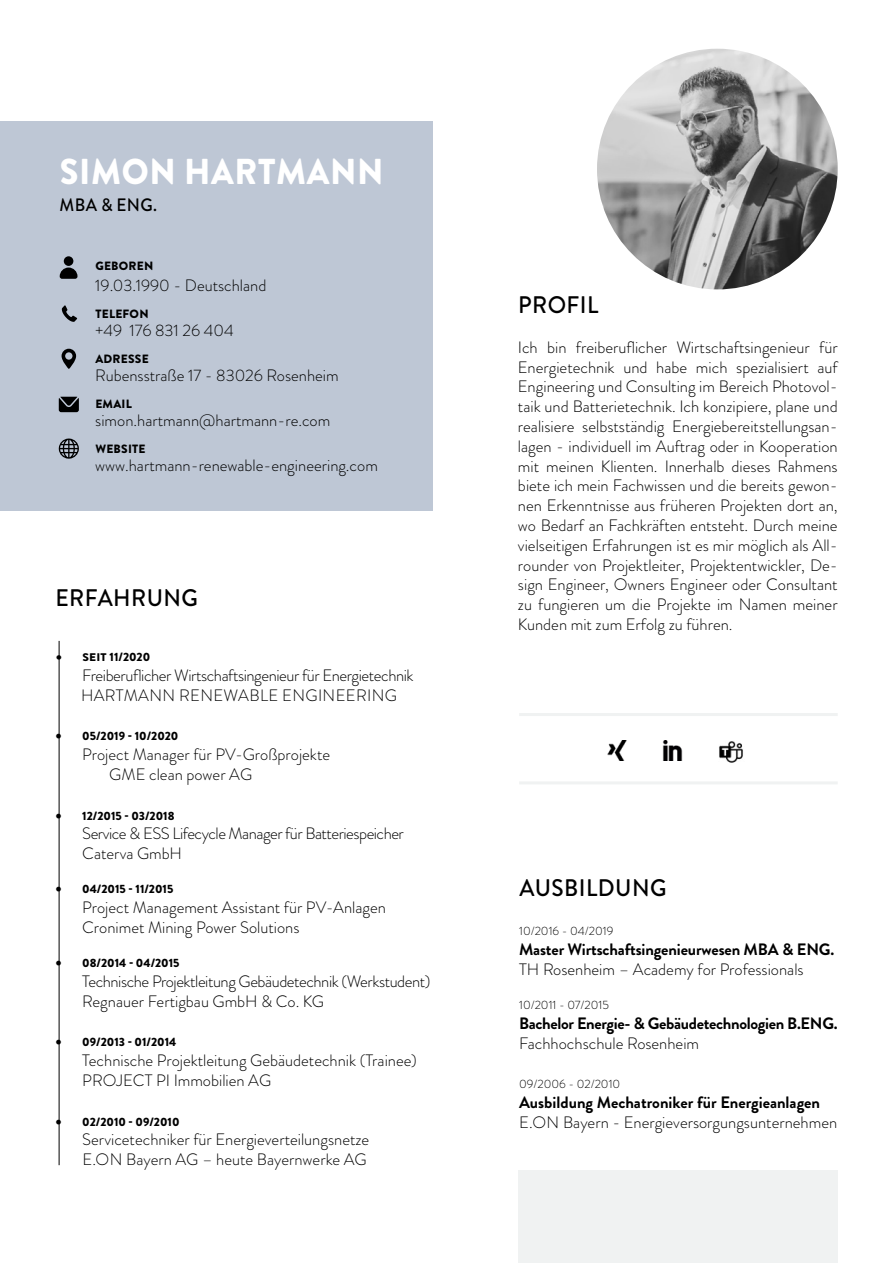
<style>
.page{position:relative;width:893px;height:1263px;background:#fff}
.page>*{position:absolute;margin:0;border:0;box-sizing:border-box;transform-origin:0 0}
.t1{font:900 36px "Brandon Grotesque";letter-spacing:.02em;color:#fff;scale:.95 1}
.t2{font:500 24px "Brandon Grotesque";letter-spacing:.02em;color:#000;scale:.95 1}
.t3{font:500 18px "Brandon Grotesque";letter-spacing:.02em;color:#000;scale:.95 1}
.t4{font:300 16.5px/19.8px "Brandon Grotesque";color:#000}
.t5{font:300 16.5px/19.8px "Brandon Grotesque";letter-spacing:-.025em;color:#000}
.t6{font:700 16.5px "Brandon Grotesque";letter-spacing:-.01em;color:#000}
.t7{font:300 16.5px/19.8px "Brandon Grotesque";letter-spacing:-.03em;color:#000}
.t8{font:900 12px "Brandon Grotesque";color:#000}
.t9{font:300 12px "Brandon Grotesque";color:#000}
.t10{font:900 12px "Brandon Grotesque";letter-spacing:.02em;color:#000}
.s1{font-family:"Minion Pro";font-weight:400;font-size:16.5px}
.s2{font-size:11.1px}
.s3{font-family:"Minion Pro";font-weight:400;font-size:18px}
</style>
<div class="page">
<div style="left:0;top:121px;width:432px;height:389px;background:#bec7d5"></div>
<img style="left:597px;top:49px;width:241px;height:240px;border-radius:120px">
<hr style="left:59px;top:641px;width:1px;height:524px;background:#000">
<hr style="left:519px;top:713px;width:319px;height:3px;background:#f0f2f2">
<hr style="left:519px;top:781px;width:319px;height:3px;background:#f0f2f2">
<svg style="left:59px;top:438px;width:20px;height:21px"></svg>
<svg style="left:62px;top:305px;width:15px;height:17px"></svg>
<svg style="left:62px;top:349px;width:14px;height:20px"></svg>
<svg style="left:59px;top:397px;width:20px;height:15px"></svg>
<div style="left:518px;top:1170px;width:320px;height:93px;background:#f0f2f2"></div>
<div style="left:64px;top:256px;width:9px;height:10px;background:#000;border-radius:50%"></div>
<svg style="left:60px;top:268px;width:17px;height:11px"></svg>
<img style="left:607px;top:740px;width:20px;height:20px">
<img style="left:662px;top:740px;width:21px;height:20px">
<img style="left:719px;top:741px;width:24px;height:22px">
<h1 class="t1" style="left:60px;top:146px;width:342px">SIMON HARTMANN</h1>
<p class="t3" style="left:60px;top:192px;width:104px">MBA &amp; ENG.</p>
<p class="t10" style="left:95px;top:257px;width:60px">GEBOREN</p>
<p class="t4" style="left:95px;top:275px;width:173px">19.03.1990 - Deutschland</p>
<p class="t10" style="left:95px;top:305px;width:55px">TELEFON</p>
<p class="t4" style="left:95px;top:320px;width:140px">+49 176 831 26 404</p>
<p class="t10" style="left:95px;top:350px;width:55px">ADRESSE</p>
<p class="t4" style="left:95px;top:365px;width:245px">Rubensstraße 17 - 83026 Rosenheim</p>
<p class="t8" style="left:95px;top:395px;width:38px">EMAIL</p>
<p class="t4" style="left:95px;top:410px;width:237px">simon.hartmann@hartmann-re.com</p>
<p class="t10" style="left:95px;top:440px;width:52px">WEBSITE</p>
<p class="t4" style="left:95px;top:455px;width:284px">www.hartmann-renewable-engineering.com</p>
<h2 class="t2" style="left:55px;top:581px;width:152px">ERFAHRUNG</h2>
<p class="t8" style="left:55px;top:648px;width:96px"><span class="s1">•</span> <span class="s2">SEIT</span> 11/2020</p>
<p class="t5" style="left:81px;top:665px;width:334px">Freiberuflicher Wirtschaftsingenieur für Energietechnik<br>HARTMANN RENEWABLE ENGINEERING</p>
<p class="t8" style="left:55px;top:728px;width:125px"><span class="s3">•</span> 05/2019 - 10/2020</p>
<p class="t4" style="left:109px;top:745px;width:222px;text-indent:-27px">Project Manager für PV-Großprojekte<br>GME clean power AG</p>
<p class="t8" style="left:55px;top:807px;width:121px"><span class="s3">•</span> 12/2015 - 03/2018</p>
<p class="t7" style="left:82px;top:824px;width:323px">Service &amp; ESS Lifecycle Manager für Batteriespeicher<br>Caterva GmbH</p>
<p class="t8" style="left:55px;top:881px;width:120px"><span class="s3">•</span> 04/2015 - 11/2015</p>
<p class="t4" style="left:82px;top:898px;width:305px">Project Management Assistant für PV-Anlagen<br>Cronimet Mining Power Solutions</p>
<p class="t8" style="left:55px;top:954px;width:126px"><span class="s3">•</span> 08/2014 - 04/2015</p>
<p class="t5" style="left:82px;top:971px;width:350px">Technische Projektleitung Gebäudetechnik (Werkstudent)<br>Regnauer Fertigbau GmbH &amp; Co. KG</p>
<p class="t8" style="left:55px;top:1034px;width:123px"><span class="s3">•</span> 09/2013 - 01/2014</p>
<p class="t4" style="left:82px;top:1051px;width:336px">Technische Projektleitung Gebäudetechnik (Trainee)<br>PROJECT PI Immobilien AG</p>
<p class="t8" style="left:55px;top:1113px;width:126px"><span class="s3">•</span> 02/2010 - 09/2010</p>
<p class="t4" style="left:82px;top:1130px;width:289px">Servicetechniker für Energieverteilungsnetze<br>E.ON Bayern AG – heute Bayernwerke AG</p>
<h2 class="t2" style="left:518px;top:288px;width:86px">PROFIL</h2>
<p class="t4" style="left:518px;top:337px;width:321px;text-align:justify">Ich bin freiberuflicher Wirtschaftsingenieur für Energietechnik und habe mich spezialisiert auf Engineering und Consulting im Bereich Photovol&shy;taik und Batterietechnik. Ich konzipiere, plane und realisiere selbstständig Energiebereitstellungsan&shy;lagen - individuell im Auftrag oder in Kooperation mit meinen Klienten. Innerhalb dieses Rahmens biete ich mein Fachwissen und die bereits gewon&shy;nen Erkenntnisse aus früheren Projekten dort an, wo Bedarf an Fachkräften entsteht. Durch meine vielseitigen Erfahrungen ist es mir möglich als All&shy;rounder von Projektleiter, Projektentwickler, De&shy;sign Engineer, Owners Engineer oder Consultant zu fungieren um die Projekte im Namen meiner Kunden mit zum Erfolg zu führen.</p>
<h2 class="t2" style="left:519px;top:871px;width:156px">AUSBILDUNG</h2>
<p class="t9" style="left:519px;top:923px;width:96px">10/2016 - 04/2019</p>
<p class="t6" style="left:519px;top:938px;width:317px">Master Wirtschaftsingenieurwesen MBA &amp; ENG.</p>
<p class="t4" style="left:519px;top:959px;width:286px">TH Rosenheim – Academy for Professionals</p>
<p class="t9" style="left:519px;top:997px;width:91px">10/2011 - 07/2015</p>
<p class="t6" style="left:519px;top:1012px;width:320px">Bachelor Energie- &amp; Gebäudetechnologien B.ENG.</p>
<p class="t4" style="left:519px;top:1033px;width:181px">Fachhochschule Rosenheim</p>
<p class="t9" style="left:519px;top:1076px;width:103px">09/2006 - 02/2010</p>
<p class="t6" style="left:519px;top:1091px;width:302px">Ausbildung Mechatroniker für Energieanlagen</p>
<p class="t4" style="left:519px;top:1112px;width:319px">E.ON Bayern - Energieversorgungsunternehmen</p>
</div>
